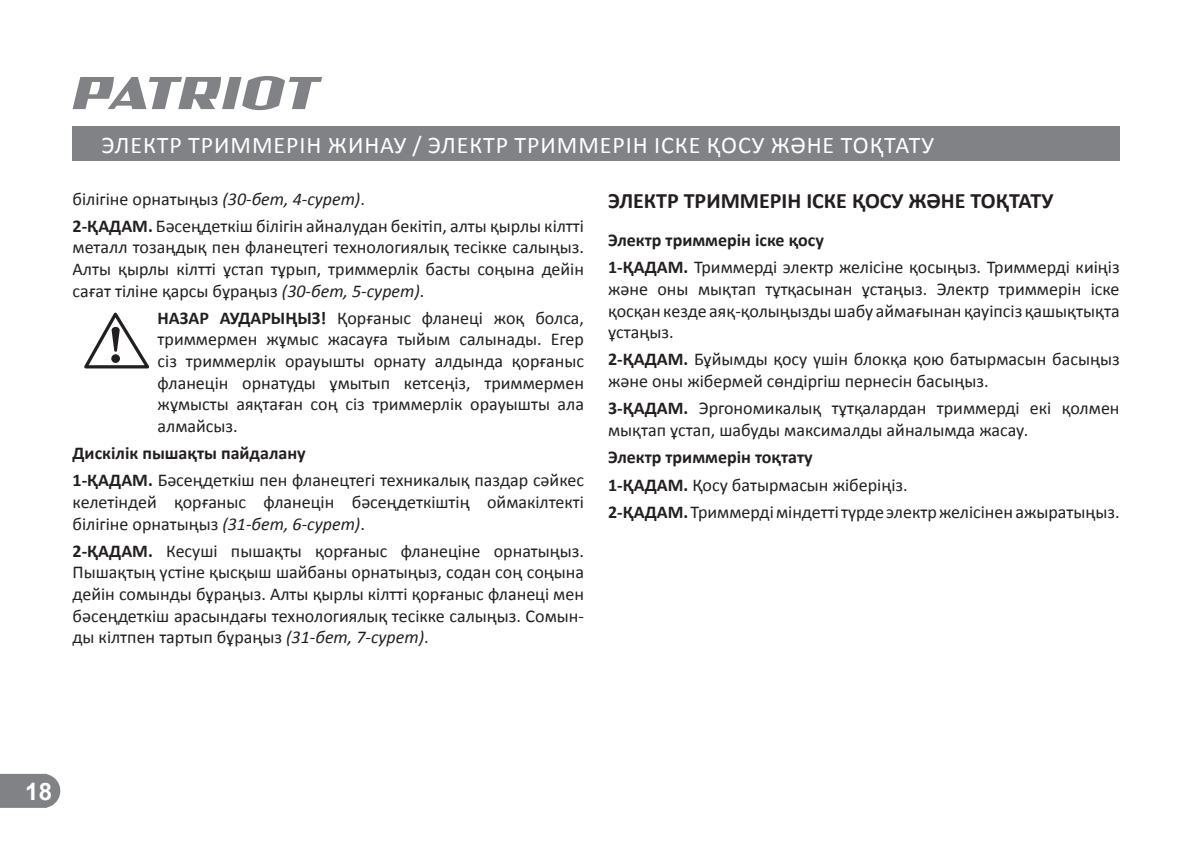
<style>
.page{position:relative;width:1192px;height:845px;background:#fff}
.page>*{position:absolute;margin:0;border:0;box-sizing:border-box;transform-origin:0 0}
.t1{font:24px "Calibri";letter-spacing:.04em;color:#fff}
.t2{font:700 24px "Arial";color:#fff}
.t3{font:700 22px "Calibri";color:#231f20}
.t4{font:18px/21.6px "Calibri";color:#231f20}
.s1{font-style:italic}
.s2{font-weight:700}
</style>
<div class="page">
<svg style="left:0;top:774px;width:60px;height:34px;background:#87898c"></svg>
<svg style="left:73px;top:76px;width:249px;height:34px"></svg>
<div style="left:73px;top:127px;width:1046px;height:34px;background:#808285"></div>
<svg style="left:84px;top:312px;width:65px;height:56px"></svg>
<h1 class="t1" style="left:101px;top:130px;width:834px">ЭЛЕКТР ТРИММЕРІН ЖИНАУ / ЭЛЕКТР ТРИММЕРІН ІСКЕ ҚОСУ ЖӘНЕ ТОҚТАТУ</h1>
<p class="t4" style="left:73px;top:185px;width:513px;line-height:27.2px">білігіне орнатыңыз <span class="s1">(30-бет, 4-сурет)</span>.<br><span class="s2">2-ҚАДАМ.</span> Бәсеңдеткіш білігін айналудан бекітіп, алты қырлы кілтті</p>
<p class="t4" style="left:73px;top:237px;width:513px;text-align:justify">металл тозаңдық пен фланецтегі технологиялық тесікке салыңыз.<br>Алты қырлы кілтті ұстап тұрып, триммерлік басты соңына дейін сағат тіліне қарсы бұраңыз <span class="s1">(30-бет, 5-сурет)</span>.</p>
<p class="t4" style="left:158px;top:307px;width:428px;text-align:justify"><span class="s2">НАЗАР АУДАРЫҢЫЗ!</span> Қорғаныс фланеці жоқ болса, триммермен жұмыс жасауға тыйым салынады. Егер сіз триммерлік орауышты орнату алдында қорғаныс фланецін орнатуды ұмытып кетсеңіз, триммермен жұмысты аяқтаған соң сіз триммерлік орауышты ала алмайсыз.</p>
<p class="t4" style="left:73px;top:440px;width:513px;line-height:27.2px"><span class="s2">Дискілік пышақты пайдалану<br>1-ҚАДАМ.</span> Бәсеңдеткіш пен фланецтегі техникалық паздар сәйкес</p>
<p class="t4" style="left:73px;top:491px;width:513px">келетіндей қорғаныс фланецін бәсеңдеткіштің оймакілтекті білігіне орнатыңыз <span class="s1">(31-бет, 6-сурет)</span>.</p>
<p class="t4" style="left:73px;top:540px;width:513px;text-align:justify"><span class="s2">2-ҚАДАМ.</span> Кесуші пышақты қорғаныс фланеціне орнатыңыз.<br>Пышақтың үстіне қысқыш шайбаны орнатыңыз, содан соң соңына дейін сомынды бұраңыз. Алты қырлы кілтті қорғаныс фланеці мен бәсеңдеткіш арасындағы технологиялық тесікке салыңыз. Сомын&shy;ды кілтпен тартып бұраңыз <span class="s1">(31-бет, 7-сурет)</span>.</p>
<p class="t3" style="left:608px;top:186px;width:447px">ЭЛЕКТР ТРИММЕРІН ІСКЕ ҚОСУ ЖӘНЕ ТОҚТАТУ</p>
<p class="t4" style="left:608px;top:227px;width:513px;line-height:27.2px"><span class="s2">Электр триммерін іске қосу<br>1-ҚАДАМ.</span> Триммерді электр желісіне қосыңыз. Триммерді киіңіз</p>
<p class="t4" style="left:608px;top:278px;width:513px;text-align:justify">және оны мықтап тұтқасынан ұстаңыз. Электр триммерін іске қосқан кезде аяқ-қолыңыздышабу аймағынан қауіпсіз қашықтықта ұстаңыз.</p>
<p class="t4" style="left:608px;top:349px;width:513px"><span class="s2">2-ҚАДАМ.</span> Бұйымды қосу үшін блокқа қою батырмасын басыңыз және оны жібермей сөндіргіш пернесін басыңыз.</p>
<p class="t4" style="left:608px;top:398px;width:513px"><span class="s2">3-ҚАДАМ.</span> Эргономикалық тұтқалардан триммерді екі қолмен мықтап ұстап, шабуды максималды айналымда жасау.</p>
<p class="t4" style="left:608px;top:444px;width:513px;line-height:27.2px"><span class="s2">Электр триммерін тоқтату<br>1-ҚАДАМ.</span> Қосу батырмасын жіберіңіз.<br><span class="s2">2-ҚАДАМ.</span> Триммердіміндеттітүрдеэлектржелісіненажыратыңыз.</p>
<h1 class="t2" style="left:25px;top:775px;width:28px">18</h1>
</div>
